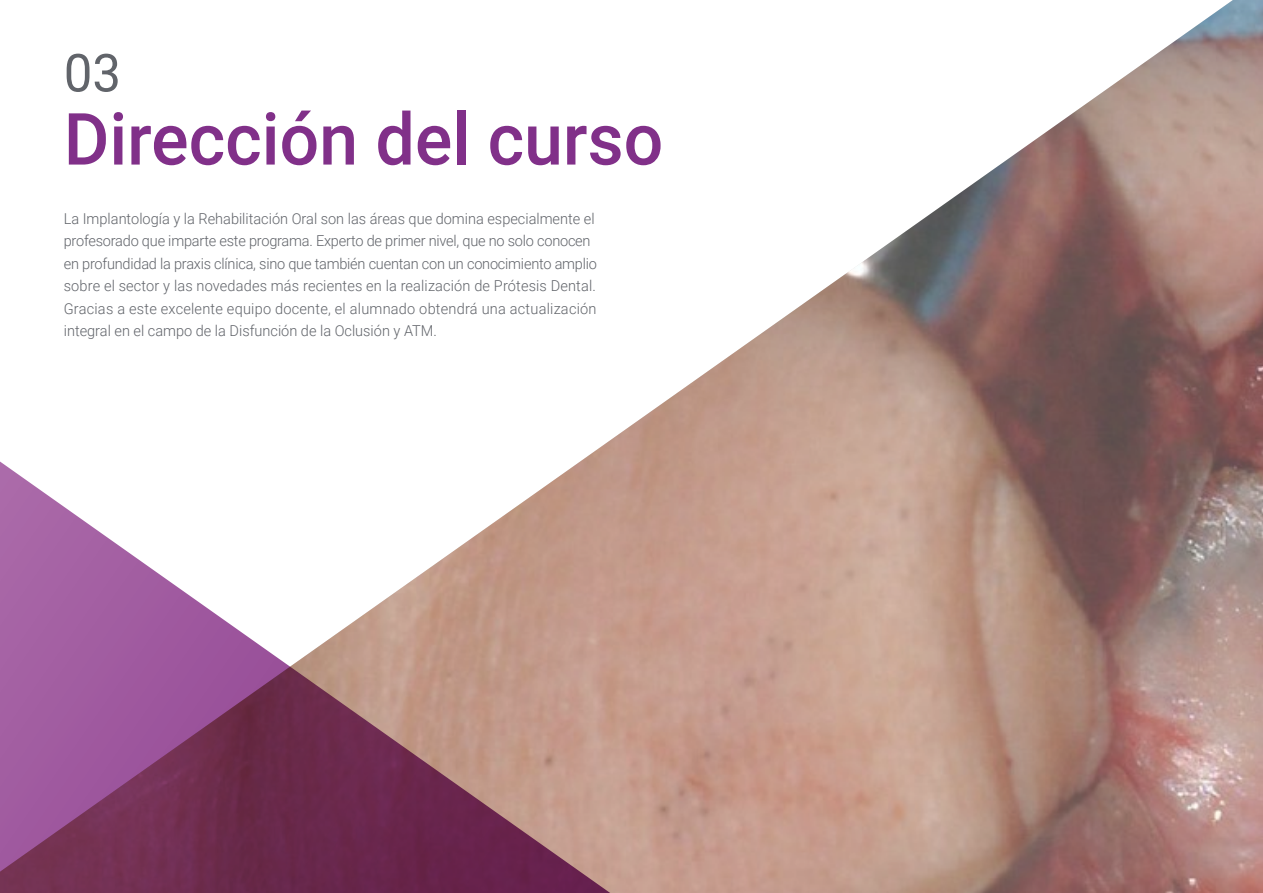
<style>
.page{position:relative;width:1263px;height:893px;background:#fff}
.page>*{position:absolute;margin:0;border:0;box-sizing:border-box;transform-origin:0 0}
.t1{font:500 72px "Roboto";color:#813089}
.t2{font:52.5px "Roboto";color:#61646a}
.t3{font:300 15px/22.5px "Roboto";color:#61646a}
</style>
<div class="page">
<img style="left:602px;top:0;width:661px;height:893px">
<svg style="left:0;top:446px;width:640px;height:447px"></svg>
<h2 class="t2" style="left:64px;top:36px;width:59px">03</h2>
<h1 class="t1" style="left:64px;top:89px;width:601px">Dirección del curso</h1>
<p class="t3" style="left:64px;top:207px;width:535px">La Implantología y la Rehabilitación Oral son las áreas que domina especialmente el profesorado que imparte este programa. Experto de primer nivel, que no solo conocen en profundidad la praxis clínica, sino que también cuentan con un conocimiento amplio sobre el sector y las novedades más recientes en la realización de Prótesis Dental.<br>Gracias a este excelente equipo docente, el alumnado obtendrá una actualización integral en el campo de la Disfunción de la Oclusión y ATM.</p>
</div>
